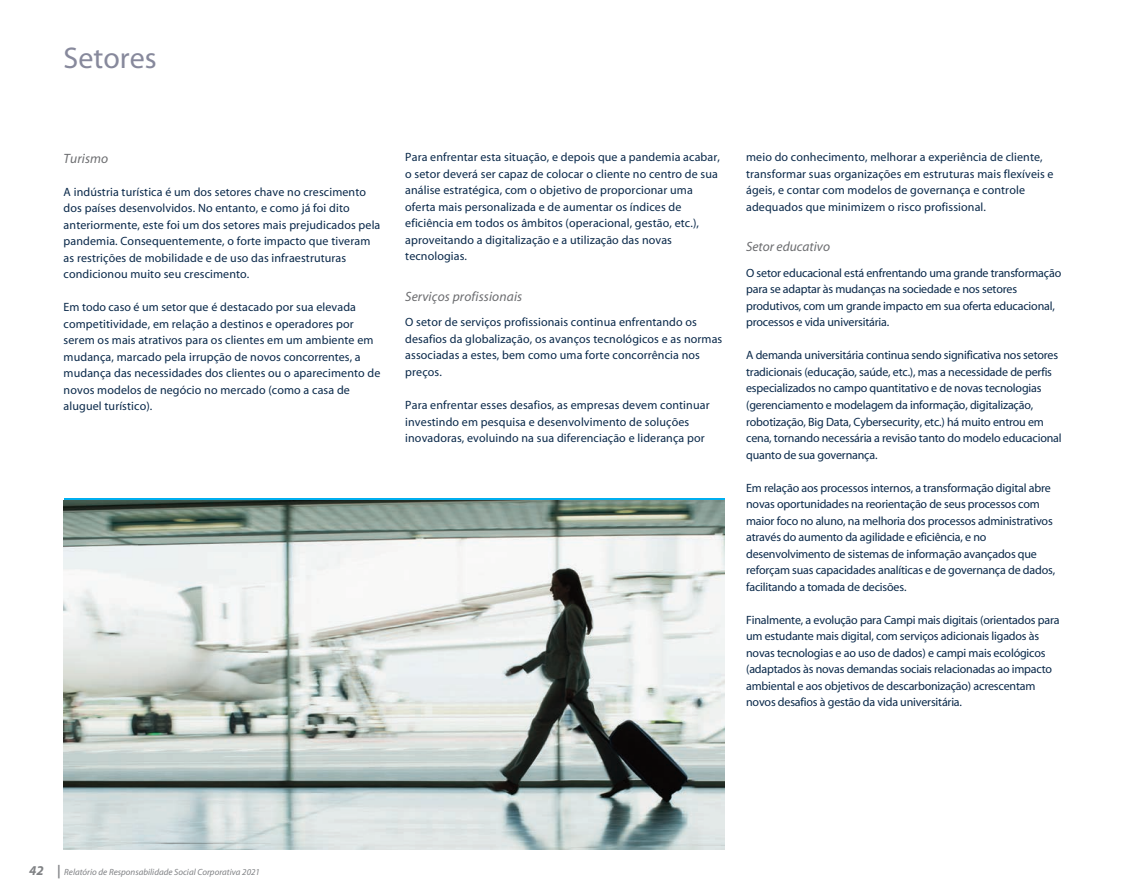
<style>
.page{position:relative;width:1148px;height:893px;background:#fff}
.page>*{position:absolute;margin:0;border:0;box-sizing:border-box;transform-origin:0 0}
.t1{font:30px "Myriad";color:#87899c}
.t2{font:italic 13.5px "Myriad";letter-spacing:.01em;color:#6c6d70}
.t3{font:12px/16.5px "Myriad";letter-spacing:.01em;color:#0a294a}
.t4{font:12px/16.5px "Myriad";letter-spacing:-.015em;color:#0a294a}
.t5{font:italic 9px "Myriad";color:#808285}
.s1{font-weight:700;font-size:13.5px}
</style>
<div class="page">
<img style="left:64px;top:501px;width:660px;height:348px">
<h1 class="t1" style="left:64px;top:43px;width:94px">Setores</h1>
<p class="t2" style="left:64px;top:151px;width:46px">Turismo</p>
<p class="t3" style="left:64px;top:184px;width:318px">A indústria turística é um dos setores chave no crescimento dos países desenvolvidos. No entanto, e como já foi dito anteriormente, este foi um dos setores mais prejudicados pela pandemia. Consequentemente, o forte impacto que tiveram as restrições de mobilidade e de uso das infraestruturas condicionou muito seu crescimento.</p>
<p class="t3" style="left:64px;top:299px;width:318px">Em todo caso é um setor que é destacado por sua elevada competitividade, em relação a destinos e operadores por serem os mais atrativos para os clientes em um ambiente em mudança, marcado pela irrupção de novos concorrentes, a mudança das necessidades dos clientes ou o aparecimento de novos modelos de negócio no mercado (como a casa de aluguel turístico).</p>
<p class="t3" style="left:405px;top:150px;width:316px">Para enfrentar esta situação, e depois que a pandemia acabar, o setor deverá ser capaz de colocar o cliente no centro de sua análise estratégica, com o objetivo de proporcionar uma oferta mais personalizada e de aumentar os índices de eficiência em todos os âmbitos (operacional, gestão, etc.), aproveitando a digitalização e a utilização das novas tecnologias.</p>
<p class="t2" style="left:405px;top:290px;width:118px">Serviços profissionais</p>
<p class="t3" style="left:405px;top:315px;width:319px">O setor de serviços profissionais continua enfrentando os desafios da globalização, os avanços tecnológicos e as normas associadas a estes, bem como uma forte concorrência nos preços.</p>
<p class="t3" style="left:405px;top:397px;width:306px">Para enfrentar esses desafios, as empresas devem continuar investindo em pesquisa e desenvolvimento de soluções inovadoras, evoluindo na sua diferenciação e liderança por</p>
<p class="t3" style="left:746px;top:150px;width:309px">meio do conhecimento, melhorar a experiência de cliente, transformar suas organizações em estruturas mais flexíveis e ágeis, e contar com modelos de governança e controle adequados que minimizem o risco profissional.</p>
<p class="t2" style="left:746px;top:240px;width:85px">Setor educativo</p>
<p class="t4" style="left:746px;top:265px;width:317px">O setor educacional está enfrentando uma grande transformação para se adaptar às mudanças na sociedade e nos setores produtivos, com um grande impacto em sua oferta educacional, processos e vida universitária.</p>
<p class="t4" style="left:746px;top:348px;width:317px">A demanda universitária continua sendo significativa nos setores tradicionais (educação, saúde, etc.), mas a necessidade de perfis especializados no campo quantitativo e de novas tecnologias (gerenciamento e modelagem da informação, digitalização, robotização, Big Data, Cybersecurity, etc.) há muito entrou em cena, tornando necessária a revisão tanto do modelo educacional quanto de sua governança.</p>
<p class="t4" style="left:746px;top:480px;width:310px">Em relação aos processos internos, a transformação digital abre novas oportunidades na reorientação de seus processos com maior foco no aluno, na melhoria dos processos administrativos através do aumento da agilidade e eficiência, e no desenvolvimento de sistemas de informação avançados que reforçam suas capacidades analíticas e de governança de dados, facilitando a tomada de decisões.</p>
<p class="t4" style="left:746px;top:612px;width:315px">Finalmente, a evolução para Campi mais digitais (orientados para um estudante mais digital, com serviços adicionais ligados às novas tecnologias e ao uso de dados) e campi mais ecológicos (adaptados às novas demandas sociais relacionadas ao impacto ambiental e aos objetivos de descarbonização) acrescentam novos desafios à gestão da vida universitária.</p>
<p class="t5" style="left:29px;top:868px;width:232px"><span class="s1">42 |</span> Relatório de Responsabilidade Social Corporativa 2021</p>
</div>
